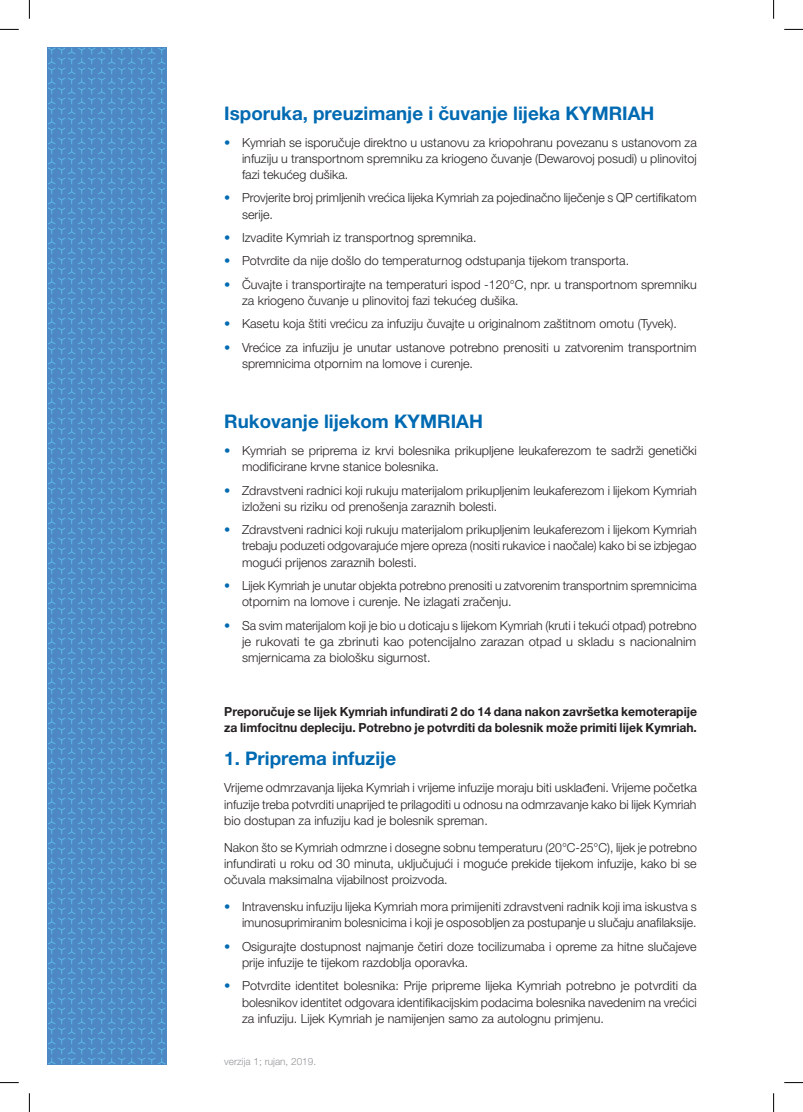
<style>
.page{position:relative;width:803px;height:1112px;background:#fff}
.page>*{position:absolute;margin:0;border:0;box-sizing:border-box;transform-origin:0 0}
.t1{font:700 18.75px "Helvetica Neue LT Pro";color:#006ab2}
.t2{font:300 12.5px/16.2px "Helvetica Neue LT Pro";color:#231f20}
.t3{font:700 12.5px/16.2px "Helvetica Neue LT Pro";letter-spacing:-.005em;color:#231f20}
.t4{font:300 10px "Helvetica Neue LT Pro";color:#939598}
.s1{color:#006ab2}
</style>
<div class="page">
<svg style="left:47px;top:47px;width:119px;height:1017px;background:#5092ca"></svg>
<svg style="left:0;top:29px;width:19px;height:1px"></svg>
<svg style="left:784px;top:29px;width:19px;height:1px"></svg>
<svg style="left:0;top:1082px;width:19px;height:1px"></svg>
<svg style="left:784px;top:1082px;width:19px;height:1px"></svg>
<svg style="left:29px;top:0;width:1px;height:19px"></svg>
<svg style="left:29px;top:1093px;width:1px;height:18px"></svg>
<svg style="left:773px;top:0;width:1px;height:19px"></svg>
<svg style="left:773px;top:1093px;width:1px;height:18px"></svg>
<h1 class="t1" style="left:224px;top:101px;width:432px">Isporuka, preuzimanje i čuvanje lijeka KYMRIAH</h1>
<p class="t2" style="left:242px;top:134px;width:456px;text-align:justify;text-indent:-18px"><span class="s1">•</span> Kymriah se isporučuje direktno u ustanovu za kriopohranu povezanu s ustanovom za infuziju u transportnom spremniku za kriogeno čuvanje (Dewarovoj posudi) u plinovitoj fazi tekućeg dušika.</p>
<p class="t2" style="left:242px;top:189px;width:456px;text-indent:-18px"><span class="s1">•</span> Provjerite broj primljenih vrećica lijeka Kymriah za pojedinačno liječenje s QP certifikatom serije.</p>
<p class="t2" style="left:224px;top:229px;width:254px"><span class="s1">•</span> Izvadite Kymriah iz transportnog spremnika.</p>
<p class="t2" style="left:224px;top:252px;width:406px"><span class="s1">•</span> Potvrdite da nije došlo do temperaturnog odstupanja tijekom transporta.</p>
<p class="t2" style="left:242px;top:276px;width:456px;text-indent:-18px"><span class="s1">•</span> Čuvajte i transportirajte na temperaturi ispod ‑120°C, npr. u transportnom spremniku za kriogeno čuvanje u plinovitoj fazi tekućeg dušika.</p>
<p class="t2" style="left:224px;top:315px;width:454px"><span class="s1">•</span> Kasetu koja štiti vrećicu za infuziju čuvajte u originalnom zaštitnom omotu (Tyvek).</p>
<p class="t2" style="left:242px;top:339px;width:456px;text-indent:-18px"><span class="s1">•</span> Vrećice za infuziju je unutar ustanove potrebno prenositi u zatvorenim transportnim spremnicima otpornim na lomove i curenje.</p>
<h1 class="t1" style="left:224px;top:409px;width:260px">Rukovanje lijekom KYMRIAH</h1>
<p class="t2" style="left:242px;top:442px;width:456px;text-indent:-18px"><span class="s1">•</span> Kymriah se priprema iz krvi bolesnika prikupljene leukaferezom te sadrži genetički modificirane krvne stanice bolesnika.</p>
<p class="t2" style="left:242px;top:481px;width:456px;text-indent:-18px"><span class="s1">•</span> Zdravstveni radnici koji rukuju materijalom prikupljenim leukaferezom i lijekom Kymriah izloženi su riziku od prenošenja zaraznih bolesti.</p>
<p class="t2" style="left:242px;top:521px;width:456px;text-align:justify;text-indent:-18px"><span class="s1">•</span> Zdravstveni radnici koji rukuju materijalom prikupljenim leukaferezom i lijekom Kymriah trebaju poduzeti odgovarajuće mjere opreza (nositi rukavice i naočale) kako bi se izbjegao mogući prijenos zaraznih bolesti.</p>
<p class="t2" style="left:242px;top:577px;width:456px;text-indent:-18px"><span class="s1">•</span> Lijek Kymriah je unutar objekta potrebno prenositi u zatvorenim transportnim spremnicima otpornim na lomove i curenje. Ne izlagati zračenju.</p>
<p class="t2" style="left:242px;top:616px;width:456px;text-align:justify;text-indent:-18px"><span class="s1">•</span> Sa svim materijalom koji je bio u doticaju s lijekom Kymriah (kruti i tekući otpad) potrebno je rukovati te ga zbrinuti kao potencijalno zarazan otpad u skladu s nacionalnim smjernicama za biološku sigurnost.</p>
<p class="t3" style="left:224px;top:703px;width:474px">Preporučuje se lijek Kymriah infundirati 2 do 14 dana nakon završetka kemoterapije za limfocitnu depleciju. Potrebno je potvrditi da bolesnik može primiti lijek Kymriah.</p>
<h1 class="t1" style="left:224px;top:747px;width:173px">1. Priprema infuzije</h1>
<p class="t2" style="left:224px;top:779px;width:474px;text-align:justify">Vrijeme odmrzavanja lijeka Kymriah i vrijeme infuzije moraju biti usklađeni. Vrijeme početka infuzije treba potvrditi unaprijed te prilagoditi u odnosu na odmrzavanje kako bi lijek Kymriah bio dostupan za infuziju kad je bolesnik spreman.</p>
<p class="t2" style="left:224px;top:838px;width:474px;text-align:justify">Nakon što se Kymriah odmrzne i dosegne sobnu temperaturu (20°C-25°C), lijek je potrebno infundirati u roku od 30 minuta, uključujući i moguće prekide tijekom infuzije, kako bi se očuvala maksimalna vijabilnost proizvoda.</p>
<p class="t2" style="left:224px;top:898px;width:474px;text-align:right"><span class="s1">•</span> Intravensku infuziju lijeka Kymriah mora primijeniti zdravstveni radnik koji ima iskustva s imunosuprimiranim bolesnicima i koji je osposobljen za postupanje u slučaju anafilaksije.</p>
<p class="t2" style="left:242px;top:937px;width:456px;text-indent:-18px"><span class="s1">•</span> Osigurajte dostupnost najmanje četiri doze tocilizumaba i opreme za hitne slučajeve prije infuzije te tijekom razdoblja oporavka.</p>
<p class="t2" style="left:242px;top:977px;width:456px;text-align:justify;text-indent:-18px"><span class="s1">•</span> Potvrdite identitet bolesnika: Prije pripreme lijeka Kymriah potrebno je potvrditi da bolesnikov identitet odgovara identifikacijskim podacima bolesnika navedenim na vrećici za infuziju. Lijek Kymriah je namijenjen samo za autolognu primjenu.</p>
<p class="t4" style="left:224px;top:1054px;width:93px">verzija 1; rujan, 2019.</p>
</div>
